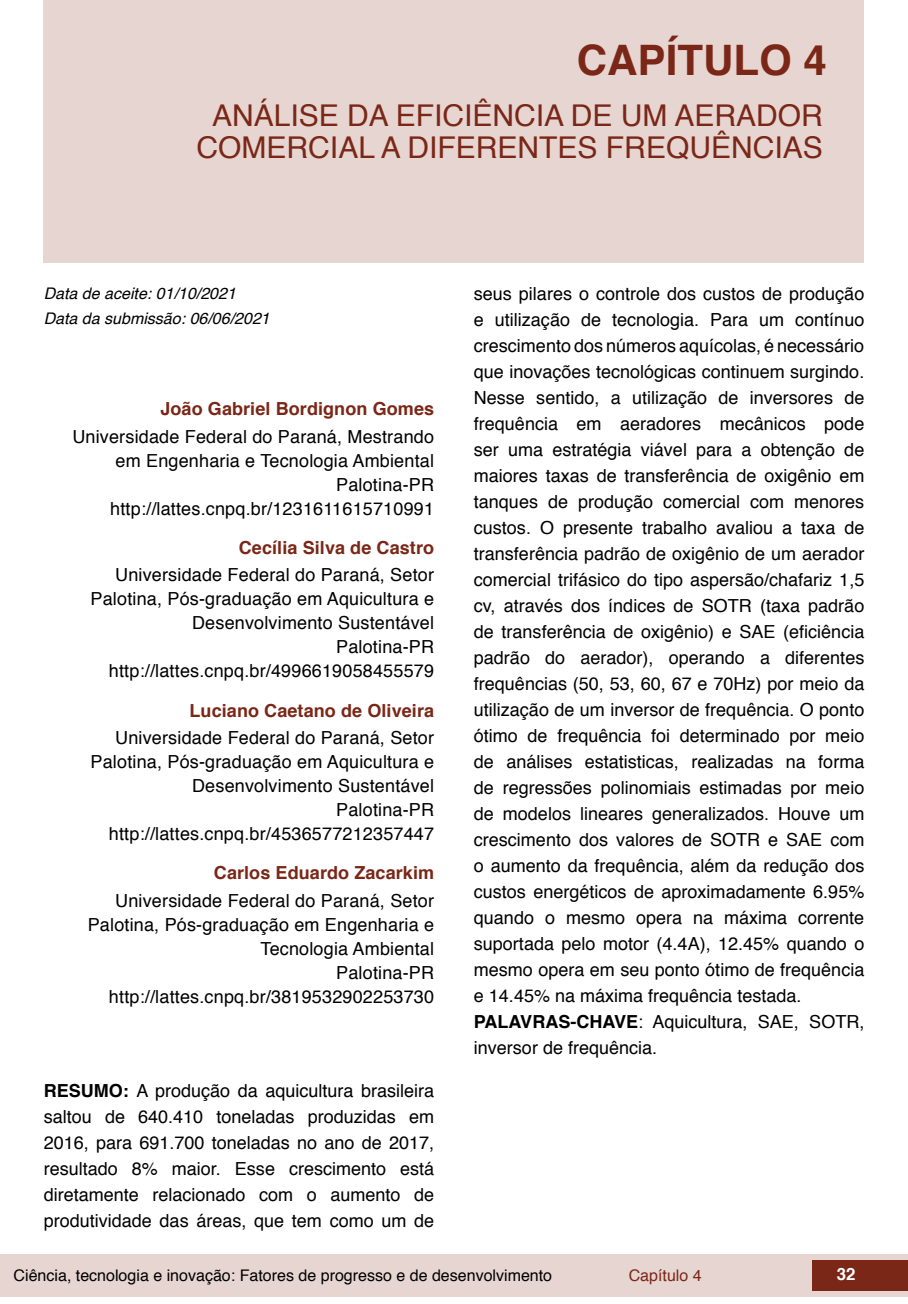
<style>
.page{position:relative;width:908px;height:1304px;background:#fff}
.page>*{position:absolute;margin:0;border:0;box-sizing:border-box;transform-origin:0 0}
.t1{font:700 42px "Helvetica";color:#7a2717}
.t2{font:30px/32px "Helvetica";color:#7a2717;text-align:center}
.t3{font:18px/26px "Helvetica";color:#000;text-align:right}
.t4{font:700 18px "Helvetica";letter-spacing:.005em;color:#7a2717}
.t5{font:700 16.8px "Helvetica";color:#fff}
.t6{font:16px "Helvetica";color:#000}
.t7{font:italic 16px "Helvetica";color:#000}
.t8{font:16px "Helvetica";color:#7a2717}
.s1{font-weight:700}
</style>
<div class="page">
<div style="left:0;top:1254px;width:906px;height:43px;background:#e6d5d1"></div>
<div style="left:812px;top:1261px;width:95px;height:30px;background:#7a2717"></div>
<div style="left:44px;top:0;width:819px;height:263px;background:#e6d5d1"></div>
<h1 class="t1" style="left:576px;top:26px;width:251px">CAPÍTULO 4</h1>
<h2 class="t2" style="left:196px;top:101px;width:627px">ANÁLISE DA EFICIÊNCIA DE UM AERADOR<br>COMERCIAL A DIFERENTES FREQUÊNCIAS</h2>
<p class="t7" style="left:44px;top:280px;width:194px">Data de aceite: 01/10/2021</p>
<p class="t7" style="left:44px;top:306px;width:227px">Data da submissão: 06/06/2021</p>
<p class="t4" style="left:160px;top:395px;width:275px">João Gabriel Bordignon Gomes</p>
<p class="t3" style="left:72px;top:425px;width:363px;line-height:24px">Universidade Federal do Paraná, Mestrando em Engenharia e Tecnologia Ambiental Palotina-PR http://lattes.cnpq.br/1231611615710991</p>
<p class="t4" style="left:239px;top:533px;width:197px">Cecília Silva de Castro</p>
<p class="t3" style="left:90px;top:564px;width:345px;line-height:24px">Universidade Federal do Paraná, Setor Palotina, Pós-graduação em Aquicultura e Desenvolvimento Sustentável Palotina-PR http://lattes.cnpq.br/4996619058455579</p>
<p class="t4" style="left:189px;top:696px;width:246px">Luciano Caetano de Oliveira</p>
<p class="t3" style="left:91px;top:726px;width:345px;line-height:24px">Universidade Federal do Paraná, Setor Palotina, Pós-graduação em Aquicultura e Desenvolvimento Sustentável Palotina-PR http://lattes.cnpq.br/4536577212357447</p>
<p class="t4" style="left:214px;top:859px;width:222px">Carlos Eduardo Zacarkim</p>
<p class="t3" style="left:88px;top:889px;width:348px;line-height:24px">Universidade Federal do Paraná, Setor<br>Palotina, Pós-graduação em Engenharia e<br>Tecnologia Ambiental<br>Palotina-PR http://lattes.cnpq.br/3819532902253730</p>
<p class="t3" style="left:44px;top:1078px;width:392px;text-align:justify"><span class="s1">RESUMO:</span> A produção da aquicultura brasileira saltou de 640.410 toneladas produzidas em 2016, para 691.700 toneladas no ano de 2017, resultado 8% maior. Esse crescimento está diretamente relacionado com o aumento de produtividade das áreas, que tem como um de</p>
<p class="t3" style="left:473px;top:281px;width:392px;text-align:left">seus pilares o controle dos custos de produção e utilização de tecnologia. Para um contínuo crescimento dos números aquícolas, é necessário que inovações tecnológicas continuem surgindo.<br>Nesse sentido, a utilização de inversores de frequência em aeradores mecânicos pode ser uma estratégia viável para a obtenção de maiores taxas de transferência de oxigênio em tanques de produção comercial com menores custos. O presente trabalho avaliou a taxa de transferência padrão de oxigênio de um aerador comercial trifásico do tipo aspersão/chafariz 1,5 cv, através dos índices de SOTR (taxa padrão de transferência de oxigênio) e SAE (eficiência padrão do aerador), operando a diferentes frequências (50, 53, 60, 67 e 70Hz) por meio da utilização de um inversor de frequência. O ponto ótimo de frequência foi determinado por meio de análises estatisticas, realizadas na forma de regressões polinomiais estimadas por meio de modelos lineares generalizados. Houve um crescimento dos valores de SOTR e SAE com o aumento da frequência, além da redução dos custos energéticos de aproximadamente 6.95% quando o mesmo opera na máxima corrente suportada pelo motor (4.4A), 12.45% quando o mesmo opera em seu ponto ótimo de frequência e 14.45% na máxima frequência testada.<br><span class="s1">PALAVRAS-CHAVE</span>: Aquicultura, SAE, SOTR, inversor de frequência.</p>
<p class="t6" style="left:14px;top:1263px;width:540px">Ciência, tecnologia e inovação: Fatores de progresso e de desenvolvimento</p>
<p class="t8" style="left:628px;top:1263px;width:74px">Capítulo 4</p>
<p class="t5" style="left:836px;top:1261px;width:20px">32</p>
</div>
